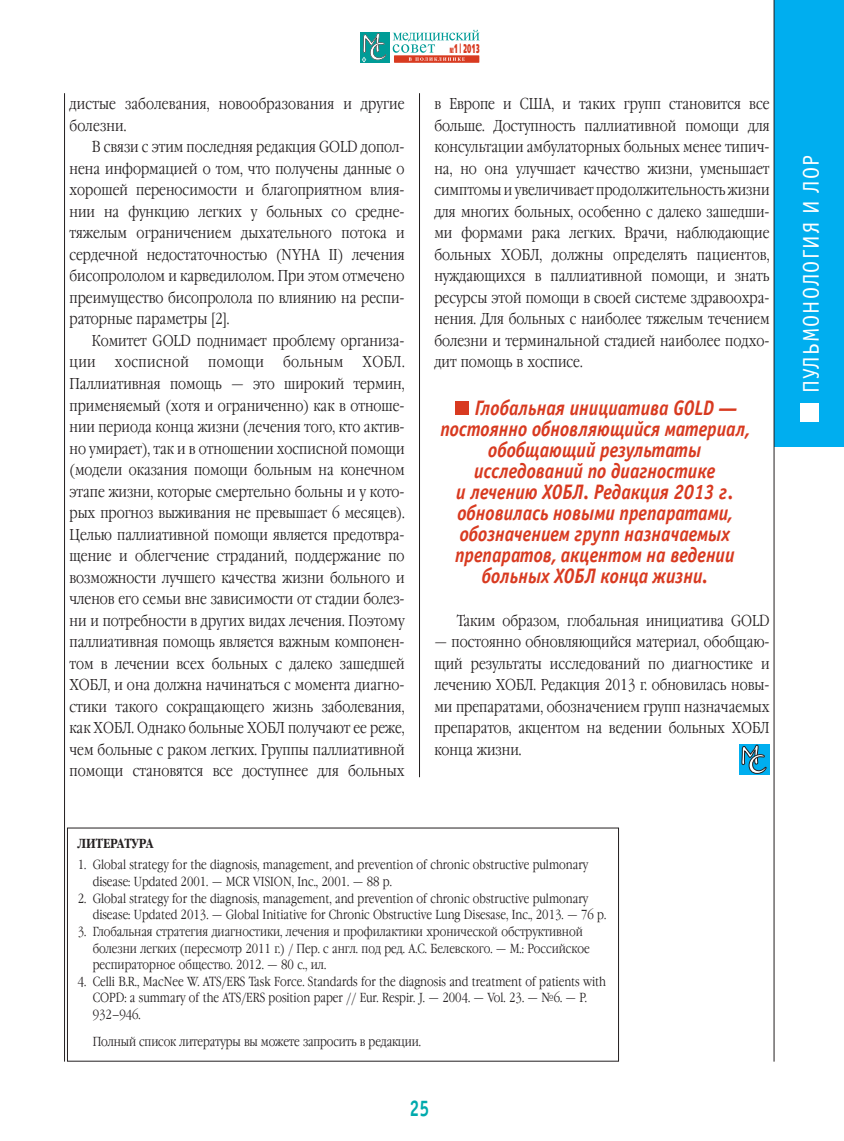
<style>
.page{position:relative;width:844px;height:1141px;background:#fff}
.page>*{position:absolute;margin:0;border:0;box-sizing:border-box;transform-origin:0 0}
.t1{font:22.75px "Officina Sans C";letter-spacing:.05em;color:#fff;scale:.95 1}
.t2{font:700 22.75px "Officina Sans C";color:#00aaad;scale:.78 1}
.t3{font:italic 700 21px "Officina Sans C";letter-spacing:-.005em;color:#d83a20;scale:.88 1}
.t4{font:300 15.75px/21.5px "Garamond Narrow C";color:#231f20;text-align:justify}
.t5{font:300 13.12px/16.6px "Garamond Narrow C";color:#231f20}
.t6{font:700 13.12px "Garamond Narrow C";color:#231f20}
.t7{font:12.6px "Free Set Black C";color:#d83a20;scale:.45 1}
.s1{font-size:7.52px}
</style>
<div class="page">
<div style="left:774px;top:0;width:69px;height:446px;background:#00aeef"></div>
<hr style="left:64px;top:93px;width:1px;height:969px;background:#231f20">
<div style="left:800px;top:404px;width:18px;height:18px;background:#fff"></div>
<hr style="left:773px;top:0;width:1px;height:1062px;background:#231f20">
<div style="left:360px;top:33px;width:30px;height:30px;background:#009c97"></div>
<svg style="left:361px;top:33px;width:25px;height:29px"></svg>
<svg style="left:392px;top:30px;width:87px;height:31px"></svg>
<div style="left:394px;top:55px;width:85px;height:8px;border:1px solid #fff"></div>
<div style="left:454px;top:401px;width:14px;height:14px;background:#d83a20"></div>
<hr style="left:419px;top:93px;width:1px;height:684px;background:#231f20">
<div style="left:738px;top:744px;width:31px;height:31px;background:#00aeef"></div>
<svg style="left:741px;top:745px;width:25px;height:29px"></svg>
<p class="t4" style="left:69px;top:94px;width:336px">дистые заболевания, новообразования и другие болезни.</p>
<p class="t4" style="left:69px;top:137px;width:336px;text-indent:22px">В связи с этим последняя редакция GOLD допол&shy;нена информацией о том, что получены данные о хорошей переносимости и благоприятном влия&shy;нии на функцию легких у больных со средне&shy;тяжелым ограничением дыхательного потока и сердечной недостаточностью (NYHA II) лечения бисопрололом и карведилолом. При этом отмечено преимущество бисопролола по влиянию на респи&shy;раторные параметры [2].</p>
<p class="t4" style="left:69px;top:331px;width:336px;text-indent:22px">Комитет GOLD поднимает проблему организа&shy;ции хосписной помощи больным ХОБЛ.<br>Паллиативная помощь — это широкий термин, применяемый (хотя и ограниченно) как в отноше&shy;нии периода конца жизни (лечения того, кто актив&shy;но умирает), так и в отношении хосписной помощи (модели оказания помощи больным на конечном этапе жизни, которые смертельно больны и у кото&shy;рых прогноз выживания не превышает 6 месяцев).<br>Целью паллиативной помощи является предотвра&shy;щение и облегчение страданий, поддержание по возможности лучшего качества жизни больного и членов его семьи вне зависимости от стадии болез&shy;ни и потребности в других видах лечения. Поэтому паллиативная помощь является важным компонен&shy;том в лечении всех больных с далеко зашедшей ХОБЛ, и она должна начинаться с момента диагно&shy;стики такого сокращающего жизнь заболевания, как ХОБЛ. Однако больные ХОБЛ получают ее реже, чем больные с раком легких. Группы паллиативной помощи становятся все доступнее для больных</p>
<p class="t7" style="left:449px;top:41px;width:68px"><span class="s1">№</span>1 | 2013</p>
<p class="t4" style="left:434px;top:94px;width:336px">в Европе и США, и таких групп становится все больше. Доступность паллиативной помощи для консультации амбулаторных больных менее типич&shy;на, но она улучшает качество жизни, уменьшает симптомы и увеличивает продолжительность жизни для многих больных, особенно с далеко зашедши&shy;ми формами рака легких. Врачи, наблюдающие больных ХОБЛ, должны определять пациентов, нуждающихся в паллиативной помощи, и знать ресурсы этой помощи в своей системе здравоохра&shy;нения. Для больных с наиболее тяжелым течением болезни и терминальной стадией наиболее подхо&shy;дит помощь в хосписе.</p>
<h2 class="t3" style="left:475px;top:399px;width:299px">Глобальная инициатива GOLD —</h2>
<h2 class="t3" style="left:440px;top:420px;width:352px">постоянно обновляющийся материал,</h2>
<h2 class="t3" style="left:488px;top:441px;width:244px">обобщающий результаты</h2>
<h2 class="t3" style="left:474px;top:462px;width:275px">исследований по диагностике</h2>
<h2 class="t3" style="left:456px;top:483px;width:316px">и лечению ХОБЛ. Редакция 2013 г.</h2>
<h2 class="t3" style="left:457px;top:504px;width:314px">обновилась новыми препаратами,</h2>
<h2 class="t3" style="left:459px;top:525px;width:308px">обозначением групп назначаемых</h2>
<h2 class="t3" style="left:455px;top:546px;width:319px">препаратов, акцентом на ведении</h2>
<h2 class="t3" style="left:481px;top:567px;width:258px">больных ХОБЛ конца жизни.</h2>
<p class="t4" style="left:456px;top:611px;width:314px">Таким образом, глобальная инициатива GOLD</p>
<p class="t4" style="left:434px;top:632px;width:336px">— постоянно обновляющийся материал, обобщаю&shy;щий результаты исследований по диагностике и лечению ХОБЛ. Редакция 2013 г. обновилась новы&shy;ми препаратами, обозначением групп назначаемых препаратов, акцентом на ведении больных ХОБЛ конца жизни.</p>
<p class="t6" style="left:78px;top:837px;width:77px">ЛИТЕРАТУРА</p>
<p class="t5" style="left:93px;top:858px;width:497px;text-indent:-15px">1. Global strategy for the diagnosis, management, and prevention of chronic obstructive pulmonary disease: Updated 2001. — MCR VISION, Inc., 2001. — 88 p.</p>
<p class="t5" style="left:93px;top:891px;width:515px;text-indent:-15px">2. Global strategy for the diagnosis, management, and prevention of chronic obstructive pulmonary disease: Updated 2013. — Global Initiative for Chronic Obstructive Lung Disesase, Inc., 2013. — 76 p.</p>
<p class="t5" style="left:93px;top:924px;width:498px;text-indent:-15px">3. Глобальная стратегия диагностики, лечения и профилактики хронической обструктивной болезни легких (пересмотр 2011 г.) / Пер. с англ. под ред. А.С. Белевского. — М.: Российское респираторное общество. 2012. — 80 с., ил.</p>
<p class="t5" style="left:93px;top:974px;width:514px;text-indent:-15px">4. Celli B.R., MacNee W. ATS/ERS Task Force. Standards for the diagnosis and treatment of patients with<br>COPD: a summary of the ATS/ERS position paper // Eur. Respir. J. — 2004. — Vol. 23. — №6. — P.<br>932–946.</p>
<p class="t5" style="left:93px;top:1034px;width:329px">Полный список литературы вы можете запросить в редакции.</p>
<h1 class="t2" style="left:409px;top:1095px;width:27px">25</h1>
<h1 class="t1" style="left:802px;top:393px;width:252px;rotate:-90deg">ПУЛЬМОНОЛОГИЯ И ЛОР</h1>
</div>
